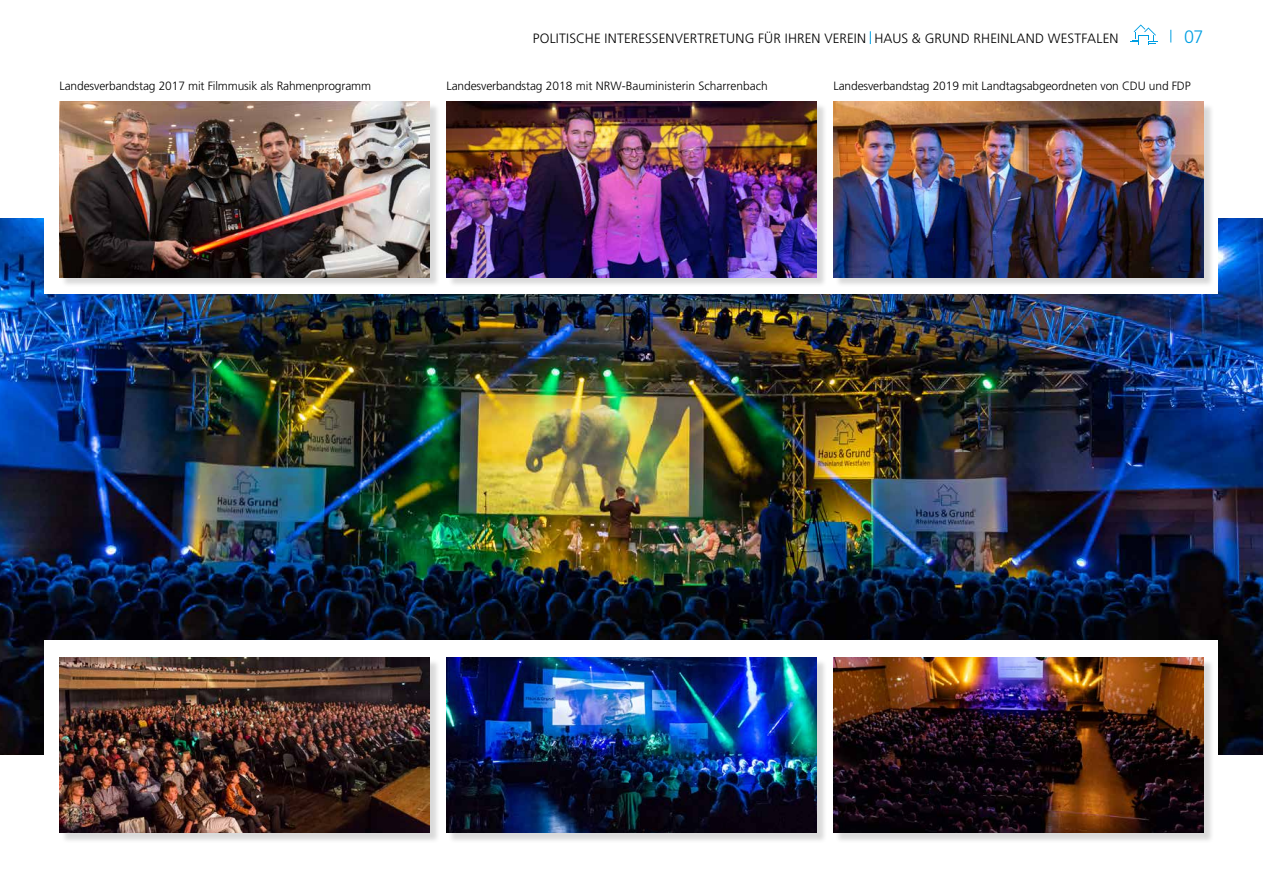
<style>
.page{position:relative;width:1263px;height:893px;background:#fff}
.page>*{position:absolute;margin:0;border:0;box-sizing:border-box;transform-origin:0 0}
.t1{font:300 18px "Frutiger";color:#009fe3}
.t2{font:300 13.5px "Frutiger";letter-spacing:.015em;color:#000}
.t3{font:300 12px "Frutiger";letter-spacing:-.01em;color:#000}
</style>
<div class="page">
<svg style="left:870px;top:31px;width:1px;height:13px"></svg>
<svg style="left:1170px;top:30px;width:1px;height:13px"></svg>
<svg style="left:1130px;top:24px;width:28px;height:21px"></svg>
<img style="left:0;top:218px;width:1263px;height:536px">
<div style="left:45px;top:46px;width:1173px;height:248px;background:#fff"></div>
<div style="left:45px;top:640px;width:1173px;height:249px;background:#fff"></div>
<div style="left:835px;top:658px;width:379px;height:185px;background:#000;opacity:.15"></div>
<img style="left:833px;top:657px;width:370px;height:176px">
<div style="left:448px;top:658px;width:379px;height:185px;background:#000;opacity:.15"></div>
<img style="left:446px;top:657px;width:370px;height:176px">
<div style="left:61px;top:658px;width:379px;height:185px;background:#000;opacity:.15"></div>
<img style="left:60px;top:657px;width:369px;height:176px">
<div style="left:835px;top:103px;width:379px;height:185px;background:#000;opacity:.15"></div>
<img style="left:833px;top:102px;width:370px;height:175px">
<div style="left:61px;top:103px;width:379px;height:185px;background:#000;opacity:.15"></div>
<img style="left:60px;top:102px;width:369px;height:175px">
<div style="left:448px;top:103px;width:379px;height:185px;background:#000;opacity:.15"></div>
<img style="left:446px;top:102px;width:370px;height:175px">
<p class="t2" style="left:533px;top:30px;width:587px">POLITISCHE INTERESSENVERTRETUNG FÜR IHREN VEREIN HAUS &amp; GRUND RHEINLAND WESTFALEN</p>
<h1 class="t1" style="left:1184px;top:26px;width:21px">07</h1>
<p class="t3" style="left:60px;top:79px;width:313px">Landesverbandstag 2017 mit Filmmusik als Rahmenprogramm</p>
<p class="t3" style="left:446px;top:79px;width:323px">Landesverbandstag 2018 mit NRW-Bauministerin Scharrenbach</p>
<p class="t3" style="left:833px;top:79px;width:359px">Landesverbandstag 2019 mit Landtagsabgeordneten von CDU und FDP</p>
</div>
